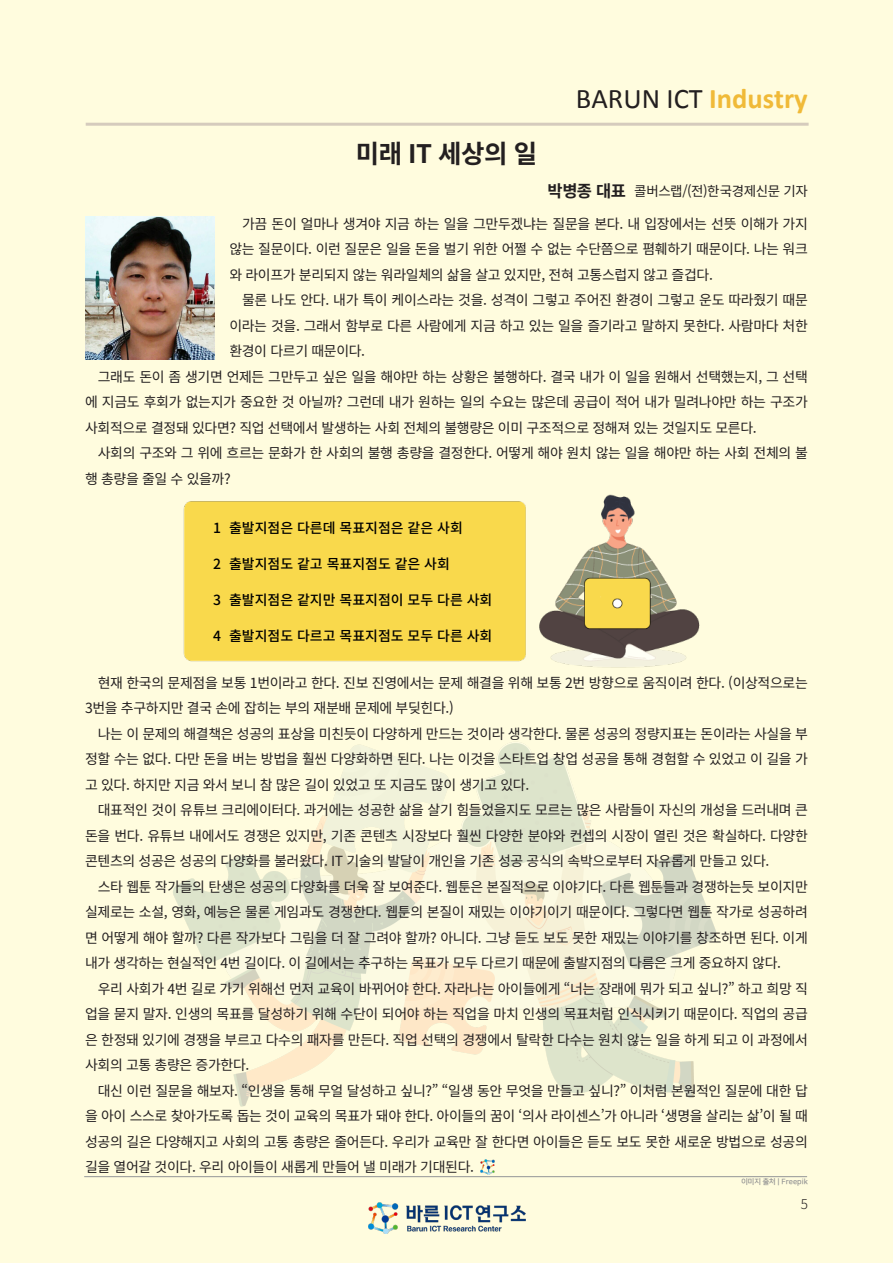
<style>
.page{position:relative;width:893px;height:1263px;background:#fffcde}
.page>*{position:absolute;margin:0;border:0;box-sizing:border-box;transform-origin:0 0}
.category_title{font:28.5px "Calibri";color:#231f20}
.국문_제목{font:700 25.5px "Noto Sans CJ Kkr";letter-spacing:-.02em;color:#231f20}
.국문_본문{font:13.95px/25.5px "Noto Sans CJ Kkr";letter-spacing:-.025em;color:#231f20;text-align:justify}
.국문_본문-2{font:500 13.95px "Noto Sans CJ Kkr";color:#000}
.국문_작성자{font:13.5px "Noto Sans CJ Kkr";letter-spacing:-.03em;color:#231f20}
.t1{font:300 13.5px "Noto Sans CJ Kkr";color:#231f20}
.t2{font:7.5px "Nanum Square ac B";color:#909091}
.s1{font-weight:700;color:#f0ba38}
.s2{font-weight:700;font-size:16.5px}
</style>
<div class="page">
<img style="left:173px;top:743px;width:543px;height:364px">
<hr style="left:84px;top:1176px;width:723px;height:1px;background:#939598">
<hr style="left:86px;top:123px;width:723px;height:3px;background:#d5cbbd">
<img style="left:480px;top:1159px;width:15px;height:15px">
<img style="left:85px;top:216px;width:130px;height:143px">
<img style="left:183px;top:494px;width:517px;height:174px">
<p class="국문_제목" style="left:356px;top:139px;width:183px">미래 IT 세상의 일</p>
<p class="category_title" style="left:576px;top:81px;width:233px">BARUN ICT <span class="s1">Industry</span></p>
<p class="국문_작성자" style="left:547px;top:184px;width:262px"><span class="s2">박병종 대표</span> 콜버스랩/(전)한국경제신문 기자</p>
<p class="국문_본문" style="left:229px;top:211px;width:580px;text-indent:13px">가끔 돈이 얼마나 생겨야 지금 하는 일을 그만두겠냐는 질문을 본다. 내 입장에서는 선뜻 이해가 가지 않는 질문이다. 이런 질문은 일을 돈을 벌기 위한 어쩔 수 없는 수단쯤으로 폄훼하기 때문이다. 나는 워크 와 라이프가 분리되지 않는 워라일체의 삶을 살고 있지만, 전혀 고통스럽지 않고 즐겁다.</p>
<p class="국문_본문" style="left:229px;top:288px;width:580px;text-indent:13px">물론 나도 안다. 내가 특이 케이스라는 것을. 성격이 그렇고 주어진 환경이 그렇고 운도 따라줬기 때문 이라는 것을. 그래서 함부로 다른 사람에게 지금 하고 있는 일을 즐기라고 말하지 못한다. 사람마다 처한 환경이 다르기 때문이다.</p>
<p class="국문_본문" style="left:85px;top:364px;width:724px;text-indent:13px">그래도 돈이 좀 생기면 언제든 그만두고 싶은 일을 해야만 하는 상황은 불행하다. 결국 내가 이 일을 원해서 선택했는지, 그 선택 에 지금도 후회가 없는지가 중요한 것 아닐까? 그런데 내가 원하는 일의 수요는 많은데 공급이 적어 내가 밀려나야만 하는 구조가 사회적으로 결정돼 있다면? 직업 선택에서 발생하는 사회 전체의 불행량은 이미 구조적으로 정해져 있는 것일지도 모른다.</p>
<p class="국문_본문" style="left:85px;top:441px;width:724px;text-indent:13px">사회의 구조와 그 위에 흐르는 문화가 한 사회의 불행 총량을 결정한다. 어떻게 해야 원치 않는 일을 해야만 하는 사회 전체의 불 행 총량을 줄일 수 있을까?</p>
<p class="국문_본문-2" style="left:213px;top:520px;width:251px">1 출발지점은 다른데 목표지점은 같은 사회</p>
<p class="국문_본문-2" style="left:213px;top:556px;width:238px">2 출발지점도 같고 목표지점도 같은 사회</p>
<p class="국문_본문-2" style="left:213px;top:592px;width:281px">3 출발지점은 같지만 목표지점이 모두 다른 사회</p>
<p class="국문_본문-2" style="left:213px;top:628px;width:281px">4 출발지점도 다르고 목표지점도 모두 다른 사회</p>
<p class="국문_본문" style="left:85px;top:670px;width:724px;text-indent:13px">현재 한국의 문제점을 보통 1번이라고 한다. 진보 진영에서는 문제 해결을 위해 보통 2번 방향으로 움직이려 한다. (이상적으로는<br>3번을 추구하지만 결국 손에 잡히는 부의 재분배 문제에 부딪힌다.)</p>
<p class="국문_본문" style="left:85px;top:721px;width:724px;text-indent:13px">나는 이 문제의 해결책은 성공의 표상을 미친듯이 다양하게 만드는 것이라 생각한다. 물론 성공의 정량지표는 돈이라는 사실을 부 정할 수는 없다. 다만 돈을 버는 방법을 훨씬 다양화하면 된다. 나는 이것을 스타트업 창업 성공을 통해 경험할 수 있었고 이 길을 가 고 있다. 하지만 지금 와서 보니 참 많은 길이 있었고 또 지금도 많이 생기고 있다.</p>
<p class="국문_본문" style="left:85px;top:798px;width:724px;text-indent:13px">대표적인 것이 유튜브 크리에이터다. 과거에는 성공한 삶을 살기 힘들었을지도 모르는 많은 사람들이 자신의 개성을 드러내며 큰 돈을 번다. 유튜브 내에서도 경쟁은 있지만, 기존 콘텐츠 시장보다 훨씬 다양한 분야와 컨셉의 시장이 열린 것은 확실하다. 다양한 콘텐츠의 성공은 성공의 다양화를 불러왔다. IT 기술의 발달이 개인을 기존 성공 공식의 속박으로부터 자유롭게 만들고 있다.</p>
<p class="국문_본문" style="left:85px;top:874px;width:724px;text-indent:13px">스타 웹툰 작가들의 탄생은 성공의 다양화를 더욱 잘 보여준다. 웹툰은 본질적으로 이야기다. 다른 웹툰들과 경쟁하는듯 보이지만 실제로는 소설, 영화, 예능은 물론 게임과도 경쟁한다. 웹툰의 본질이 재밌는 이야기이기 때문이다. 그렇다면 웹툰 작가로 성공하려 면 어떻게 해야 할까? 다른 작가보다 그림을 더 잘 그려야 할까? 아니다. 그냥 듣도 보도 못한 재밌는 이야기를 창조하면 된다. 이게 내가 생각하는 현실적인 4번 길이다. 이 길에서는 추구하는 목표가 모두 다르기 때문에 출발지점의 다름은 크게 중요하지 않다.</p>
<p class="국문_본문" style="left:85px;top:976px;width:724px;text-indent:13px">우리 사회가 4번 길로 가기 위해선 먼저 교육이 바뀌어야 한다. 자라나는 아이들에게 “너는 장래에 뭐가 되고 싶니?” 하고 희망 직 업을 묻지 말자. 인생의 목표를 달성하기 위해 수단이 되어야 하는 직업을 마치 인생의 목표처럼 인식시키기 때문이다. 직업의 공급 은 한정돼 있기에 경쟁을 부르고 다수의 패자를 만든다. 직업 선택의 경쟁에서 탈락한 다수는 원치 않는 일을 하게 되고 이 과정에서 사회의 고통 총량은 증가한다.</p>
<p class="국문_본문" style="left:85px;top:1078px;width:724px;text-indent:13px">대신 이런 질문을 해보자. “인생을 통해 무얼 달성하고 싶니?” “일생 동안 무엇을 만들고 싶니?” 이처럼 본원적인 질문에 대한 답 을 아이 스스로 찾아가도록 돕는 것이 교육의 목표가 돼야 한다. 아이들의 꿈이 ‘의사 라이센스’가 아니라 ‘생명을 살리는 삶’이 될 때 성공의 길은 다양해지고 사회의 고통 총량은 줄어든다. 우리가 교육만 잘 한다면 아이들은 듣도 보도 못한 새로운 방법으로 성공의 길을 열어갈 것이다. 우리 아이들이 새롭게 만들어 낼 미래가 기대된다.</p>
<p class="t2" style="left:741px;top:1177px;width:68px">이미지 출처 | Freepik</p>
<p class="t1" style="left:801px;top:1196px;width:9px">5</p>
</div>
